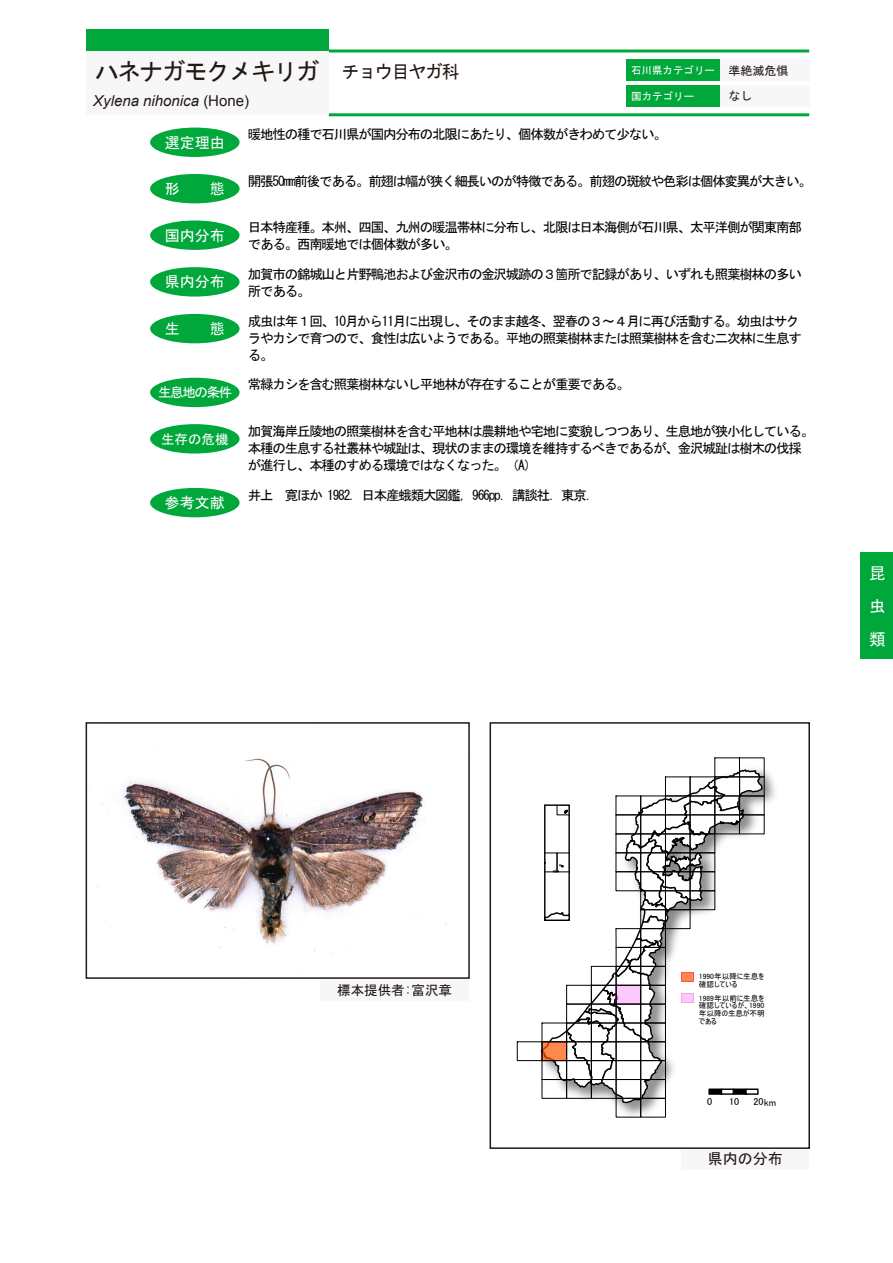
<style>
.page{position:relative;width:893px;height:1263px;background:#fff}
.page>*{position:absolute;margin:0;border:0;box-sizing:border-box;transform-origin:0 0}
.t1{font:24px "MS Gothic";letter-spacing:-.07em;color:#221815}
.t2{font:16.5px/33px "MS Gothic";color:#fff;text-align:justify}
.t3{font:15px "MS Gothic";color:#fff}
.t4{font:italic 15px "Arial";color:#221815}
.t5{font:15px "MS Gothic";color:#221815}
.t6{font:13.5px/17px "MS Gothic";letter-spacing:-.09em;color:#040000}
.t7{font:13.5px "MS Gothic";letter-spacing:-.1em;color:#fff}
.t8{font:13.5px "MS Gothic";color:#221815}
.t9{font:12px "MS Gothic";color:#221815}
.t10{font:10.5px "MS Gothic";color:#fff}
.t11{font:10.05px "MS UI Gothic";color:#000}
.t12{font:7.65px/7.6px "MS UI Gothic";color:#000}
.s1{font-size:18px}
.s2{font-size:12px;color:#221815}
.s3{font-style:normal}
</style>
<div class="page">
<div style="left:720px;top:60px;width:89px;height:21px;background:#f7f7f7"></div>
<hr style="left:329px;top:50px;width:480px;height:3px;background:#00a73b">
<hr style="left:329px;top:113px;width:480px;height:3px;background:#00a73b">
<div style="left:626px;top:60px;width:94px;height:21px;background:#00a73b"></div>
<div style="left:86px;top:30px;width:243px;height:21px;background:#00a73b"></div>
<div style="left:86px;top:51px;width:243px;height:64px;background:#f7f7f7"></div>
<div style="left:720px;top:85px;width:89px;height:21px;background:#f7f7f7"></div>
<div style="left:626px;top:85px;width:94px;height:21px;background:#00a73b"></div>
<div style="left:150px;top:220px;width:90px;height:30px;background:#00a73b;border-radius:50%"></div>
<div style="left:150px;top:267px;width:90px;height:30px;background:#00a73b;border-radius:50%"></div>
<div style="left:150px;top:174px;width:90px;height:29px;background:#00a73b;border-radius:50%"></div>
<div style="left:150px;top:128px;width:90px;height:29px;background:#00a73b;border-radius:50%"></div>
<div style="left:150px;top:314px;width:90px;height:29px;background:#00a73b;border-radius:50%"></div>
<div style="left:150px;top:424px;width:90px;height:29px;background:#00a73b;border-radius:50%"></div>
<div style="left:150px;top:488px;width:90px;height:29px;background:#00a73b;border-radius:50%"></div>
<div style="left:150px;top:378px;width:90px;height:29px;background:#00a73b;border-radius:50%"></div>
<div style="left:682px;top:1148px;width:127px;height:21px;background:#f7f7f7"></div>
<div style="left:860px;top:553px;width:33px;height:106px;background:#00a73b"></div>
<img style="left:96px;top:734px;width:350px;height:220px">
<div style="left:86px;top:722px;width:384px;height:257px;border:2px solid #221815"></div>
<div style="left:320px;top:979px;width:149px;height:21px;background:#f7f7f7"></div>
<div style="left:490px;top:722px;width:320px;height:427px;border:2px solid #221815"></div>
<img style="left:506px;top:757px;width:285px;height:392px">
<div style="left:640px;top:1098px;width:26px;height:19px;border:1px solid #000"></div>
<div style="left:517px;top:1041px;width:25px;height:20px;border:1px solid #000"></div>
<svg style="left:539px;top:768px;width:225px;height:336px"></svg>
<div style="left:682px;top:972px;width:12px;height:9px;background:#ff884d"></div>
<div style="left:682px;top:993px;width:12px;height:9px;background:#fcc9fc"></div>
<div style="left:682px;top:993px;width:12px;height:9px;border:1px solid #ff73df"></div>
<div style="left:709px;top:1089px;width:12px;height:5px;background:#000"></div>
<div style="left:708px;top:1088px;width:14px;height:7px;border:1px solid #000"></div>
<div style="left:721px;top:1088px;width:13px;height:7px;border:1px solid #000"></div>
<div style="left:733px;top:1089px;width:13px;height:5px;background:#000"></div>
<div style="left:733px;top:1088px;width:13px;height:7px;border:1px solid #000"></div>
<div style="left:745px;top:1088px;width:14px;height:7px;border:1px solid #000"></div>
<div style="left:638px;top:730px;width:76px;height:38px;background:#fff"></div>
<h1 class="t1" style="left:95px;top:60px;width:367px">ハネナガモクメキリガ <span class="s1">チョウ目ヤガ科</span></h1>
<p class="t10" style="left:631px;top:65px;width:159px">石川県カテゴリー <span class="s2">準絶滅危惧</span></p>
<p class="t10" style="left:631px;top:91px;width:64px">国カテゴリー</p>
<p class="t9" style="left:728px;top:89px;width:25px">なし</p>
<p class="t4" style="left:93px;top:91px;width:157px">Xylena nihonica <span class="s3">(Hone)</span></p>
<p class="t3" style="left:165px;top:135px;width:61px">選定理由</p>
<p class="t3" style="left:165px;top:181px;width:61px">形　　態</p>
<p class="t3" style="left:165px;top:228px;width:61px">国内分布</p>
<p class="t3" style="left:165px;top:274px;width:61px">県内分布</p>
<p class="t3" style="left:165px;top:321px;width:61px">生　　態</p>
<p class="t7" style="left:158px;top:386px;width:76px">生息地の条件</p>
<p class="t7" style="left:161px;top:432px;width:69px">生存の危機</p>
<p class="t3" style="left:165px;top:495px;width:61px">参考文献</p>
<p class="t6" style="left:248px;top:126px;width:420px">暖地性の種で石川県が国内分布の北限にあたり、個体数がきわめて少ない。</p>
<p class="t6" style="left:248px;top:172px;width:565px">開張50mm前後である。前翅は幅が狭く細長いのが特徴である。前翅の斑紋や色彩は個体変異が大きい。</p>
<p class="t6" style="left:248px;top:219px;width:556px">日本特産種。本州、四国、九州の暖温帯林に分布し、北限は日本海側が石川県、太平洋側が関東南部である。西南暖地では個体数が多い。</p>
<p class="t6" style="left:248px;top:265px;width:556px">加賀市の錦城山と片野鴨池および金沢市の金沢城跡の３箇所で記録があり、いずれも照葉樹林の多い所である。</p>
<p class="t6" style="left:248px;top:312px;width:556px">成虫は年１回、10月から11月に出現し、そのまま越冬、翌春の３～４月に再び活動する。幼虫はサクラやカシで育つので、食性は広いようである。平地の照葉樹林または照葉樹林を含む二次林に生息する。</p>
<p class="t6" style="left:248px;top:376px;width:384px">常緑カシを含む照葉樹林ないし平地林が存在することが重要である。</p>
<p class="t6" style="left:248px;top:422px;width:568px">加賀海岸丘陵地の照葉樹林を含む平地林は農耕地や宅地に変貌しつつあり、生息地が狭小化している。本種の生息する社叢林や城趾は、現状のままの環境を維持するべきであるが、金沢城趾は樹木の伐採が進行し、本種のすめる環境ではなくなった。（A）</p>
<p class="t6" style="left:248px;top:486px;width:353px">井上　寛ほか 1982．日本産蛾類大図鑑，966pp．講談社．東京．</p>
<p class="t2" style="left:869px;top:556px;width:17px">昆虫類</p>
<p class="t8" style="left:337px;top:983px;width:116px">標本提供者:富沢章</p>
<p class="t12" style="left:699px;top:973px;width:67px">1990年以降に生息を確認している</p>
<p class="t12" style="left:699px;top:994px;width:68px;text-align:justify">1989年以前に生息を確認しているが、1990年以降の生息が不明である</p>
<p class="t11" style="left:707px;top:1096px;width:7px">0</p>
<p class="t11" style="left:729px;top:1096px;width:12px">10</p>
<p class="t11" style="left:753px;top:1097px;width:24px">20km</p>
<p class="t5" style="left:708px;top:1151px;width:76px">県内の分布</p>
</div>
